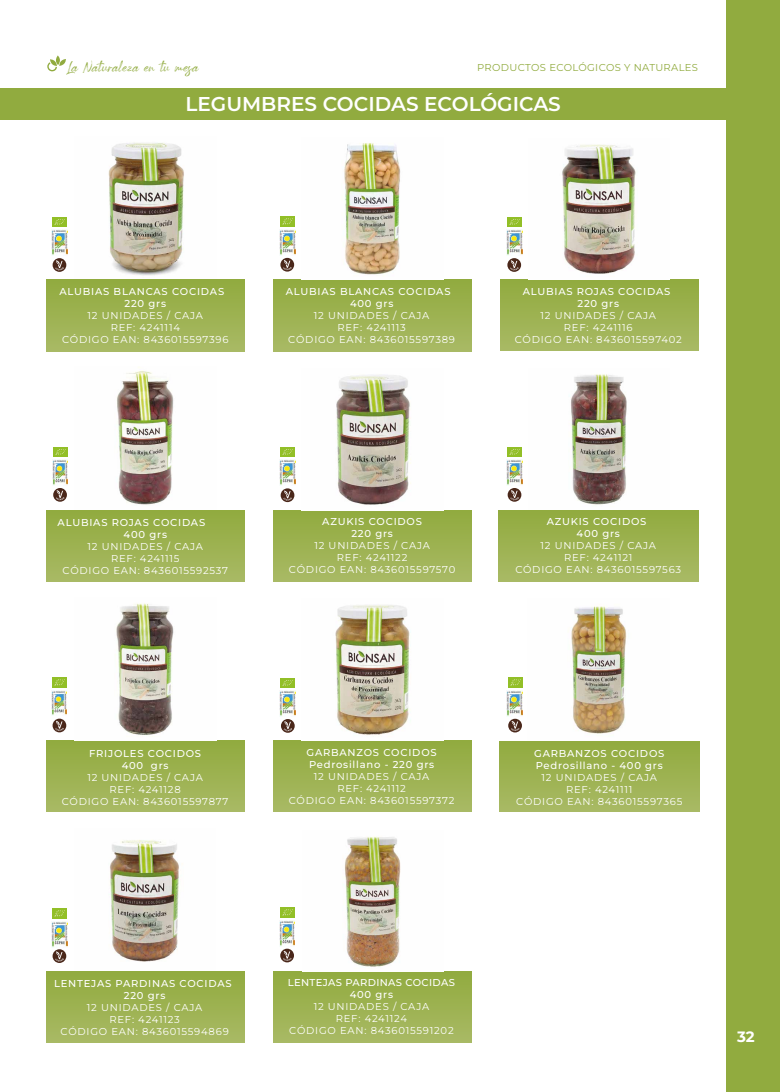
<style>
.page{position:relative;width:780px;height:1092px;background:#fff}
.page>*{position:absolute;margin:0;border:0;box-sizing:border-box;transform-origin:0 0}
.t1{font:600 20px "Montserrat";color:#fff}
.t2{font:100 15px "Montserrat";color:#fff}
.t3{font:13.75px "Spartwell";letter-spacing:.035em;color:#91ab3f}
.t4{font:100 10px/12px "Montserrat";letter-spacing:.075em;color:#fff;text-align:center}
.t5{font:100 10px "Montserrat";letter-spacing:.035em;color:#91ab3f}
</style>
<div class="page">
<div style="left:273px;top:971px;width:198px;height:71px;background:linear-gradient(to bottom,#91ab3e,#a9b964)"></div>
<div style="left:46px;top:971px;width:198px;height:71px;background:linear-gradient(to bottom,#91ab3e,#a9b964)"></div>
<div style="left:499px;top:741px;width:200px;height:70px;background:linear-gradient(to bottom,#91ab3e,#a8b964)"></div>
<div style="left:273px;top:740px;width:198px;height:71px;background:linear-gradient(to bottom,#91aa3e,#a8b964)"></div>
<div style="left:46px;top:740px;width:198px;height:71px;background:linear-gradient(to bottom,#91aa3e,#a8b964)"></div>
<div style="left:498px;top:510px;width:200px;height:71px;background:linear-gradient(to bottom,#91ab3e,#a9ba64)"></div>
<div style="left:273px;top:511px;width:198px;height:70px;background:linear-gradient(to bottom,#91ab3f,#a8b964)"></div>
<div style="left:46px;top:511px;width:198px;height:70px;background:linear-gradient(to bottom,#91ab3f,#a8b964)"></div>
<div style="left:500px;top:280px;width:198px;height:71px;background:linear-gradient(to bottom,#91ab3f,#a9b965)"></div>
<div style="left:273px;top:280px;width:198px;height:71px;background:linear-gradient(to bottom,#91ab3e,#a9b965)"></div>
<div style="left:46px;top:280px;width:198px;height:71px;background:linear-gradient(to bottom,#91ab3e,#a9b965)"></div>
<img style="left:344px;top:836px;width:57px;height:131px">
<img style="left:110px;top:840px;width:69px;height:122px">
<img style="left:571px;top:604px;width:56px;height:130px">
<img style="left:335px;top:605px;width:75px;height:130px">
<img style="left:116px;top:603px;width:58px;height:134px">
<img style="left:571px;top:374px;width:56px;height:131px">
<img style="left:336px;top:375px;width:75px;height:130px">
<img style="left:117px;top:367px;width:57px;height:138px">
<img style="left:562px;top:144px;width:74px;height:130px">
<img style="left:344px;top:143px;width:57px;height:132px">
<img style="left:108px;top:142px;width:76px;height:134px">
<svg style="left:280px;top:948px;width:14px;height:14px"></svg>
<img style="left:280px;top:907px;width:14px;height:10px">
<img style="left:279px;top:920px;width:15px;height:25px">
<svg style="left:53px;top:949px;width:13px;height:13px"></svg>
<img style="left:53px;top:908px;width:14px;height:10px">
<img style="left:52px;top:921px;width:15px;height:26px">
<svg style="left:508px;top:718px;width:14px;height:14px"></svg>
<img style="left:508px;top:677px;width:14px;height:10px">
<img style="left:507px;top:690px;width:15px;height:26px">
<svg style="left:281px;top:719px;width:14px;height:13px"></svg>
<img style="left:281px;top:678px;width:14px;height:9px">
<img style="left:280px;top:690px;width:15px;height:26px">
<svg style="left:53px;top:718px;width:13px;height:14px"></svg>
<img style="left:52px;top:677px;width:14px;height:10px">
<img style="left:51px;top:690px;width:16px;height:26px">
<svg style="left:507px;top:488px;width:14px;height:13px"></svg>
<img style="left:507px;top:447px;width:15px;height:9px">
<img style="left:506px;top:459px;width:16px;height:26px">
<svg style="left:280px;top:488px;width:14px;height:14px"></svg>
<img style="left:280px;top:447px;width:14px;height:10px">
<img style="left:279px;top:460px;width:16px;height:25px">
<svg style="left:53px;top:488px;width:14px;height:13px"></svg>
<img style="left:53px;top:447px;width:14px;height:9px">
<img style="left:52px;top:459px;width:16px;height:26px">
<svg style="left:507px;top:258px;width:14px;height:14px"></svg>
<img style="left:507px;top:217px;width:14px;height:10px">
<img style="left:506px;top:229px;width:16px;height:26px">
<svg style="left:280px;top:258px;width:14px;height:13px"></svg>
<img style="left:280px;top:217px;width:14px;height:9px">
<img style="left:279px;top:229px;width:16px;height:26px">
<svg style="left:53px;top:258px;width:13px;height:14px"></svg>
<img style="left:53px;top:217px;width:14px;height:10px">
<img style="left:52px;top:229px;width:15px;height:26px">
<div style="left:0;top:89px;width:780px;height:31px;background:#91ab3f"></div>
<svg style="left:47px;top:55px;width:19px;height:16px"></svg>
<div style="left:727px;top:0;width:53px;height:1091px;background:#91ab3f"></div>
<h3 class="t3" style="left:67px;top:58px;width:133px">La Naturaleza en tu mesa</h3>
<p class="t5" style="left:477px;top:60px;width:222px">PRODUCTOS ECOLÓGICOS Y NATURALES</p>
<h1 class="t1" style="left:185px;top:91px;width:377px">LEGUMBRES COCIDAS ECOLÓGICAS</h1>
<p class="t4" style="left:59px;top:285px;width:170px">ALUBIAS BLANCAS COCIDAS<br>220 grs<br>12 UNIDADES / CAJA<br>REF: 4241114<br>CÓDIGO EAN: 8436015597396</p>
<p class="t4" style="left:286px;top:285px;width:171px">ALUBIAS BLANCAS COCIDAS<br>400 grs<br>12 UNIDADES / CAJA<br>REF: 4241113<br>CÓDIGO EAN: 8436015597389</p>
<p class="t4" style="left:515px;top:285px;width:168px">ALUBIAS ROJAS COCIDAS<br>220 grs<br>12 UNIDADES / CAJA<br>REF: 4241116<br>CÓDIGO EAN: 8436015597402</p>
<p class="t4" style="left:58px;top:516px;width:149px">ALUBIAS ROJAS COCIDAS</p>
<p class="t4" style="left:124px;top:528px;width:45px">400 grs</p>
<p class="t4" style="left:88px;top:540px;width:117px">12 UNIDADES / CAJA</p>
<p class="t4" style="left:111px;top:552px;width:70px">REF: 4241115</p>
<p class="t4" style="left:62px;top:564px;width:167px">CÓDIGO EAN: 8436015592537</p>
<p class="t4" style="left:289px;top:515px;width:168px">AZUKIS COCIDOS<br>220 grs<br>12 UNIDADES / CAJA<br>REF: 4241122<br>CÓDIGO EAN: 8436015597570</p>
<p class="t4" style="left:515px;top:515px;width:167px">AZUKIS COCIDOS<br>400 grs<br>12 UNIDADES / CAJA<br>REF: 4241121<br>CÓDIGO EAN: 8436015597563</p>
<p class="t4" style="left:62px;top:746px;width:168px">FRIJOLES COCIDOS<br>400 grs<br>12 UNIDADES / CAJA<br>REF: 4241128<br>CÓDIGO EAN: 8436015597877</p>
<p class="t4" style="left:289px;top:746px;width:167px">GARBANZOS COCIDOS<br>Pedrosillano - 220 grs<br>12 UNIDADES / CAJA<br>REF: 4241112<br>CÓDIGO EAN: 8436015597372</p>
<p class="t4" style="left:516px;top:747px;width:167px">GARBANZOS COCIDOS<br>Pedrosillano - 400 grs<br>12 UNIDADES / CAJA<br>REF: 4241111<br>CÓDIGO EAN: 8436015597365</p>
<p class="t4" style="left:54px;top:976px;width:179px">LENTEJAS PARDINAS COCIDAS<br>220 grs<br>12 UNIDADES / CAJA<br>REF: 4241123<br>CÓDIGO EAN: 8436015594869</p>
<p class="t4" style="left:288px;top:975px;width:169px">LENTEJAS PARDINAS COCIDAS<br>400 grs<br>12 UNIDADES / CAJA<br>REF: 4241124<br>CÓDIGO EAN: 8436015591202</p>
<h2 class="t2" style="left:737px;top:1026px;width:19px">32</h2>
</div>
